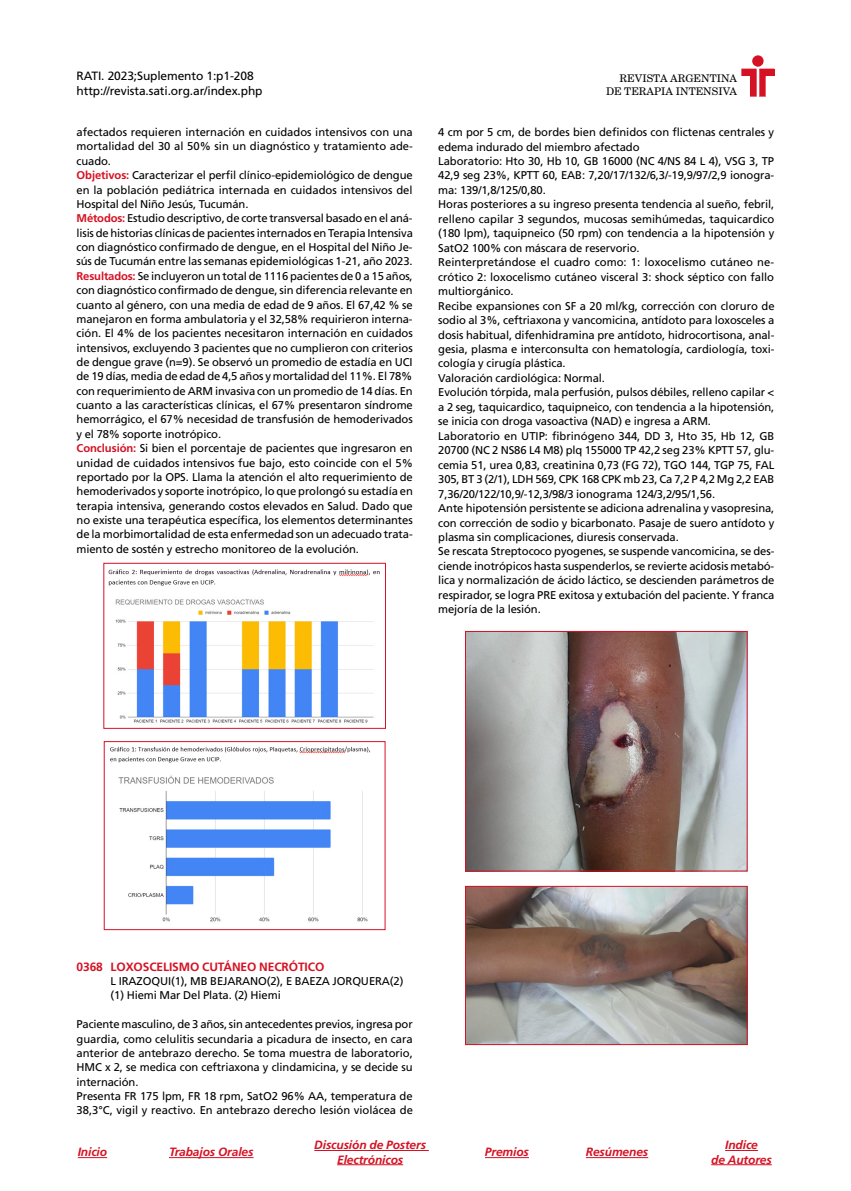
<style>
.page{position:relative;width:851px;height:1191px;background:#fff}
.page>*{position:absolute;margin:0;border:0;box-sizing:border-box;transform-origin:0 0}
.t1{font:italic 700 12px/14.2px "Frutiger LT Std";letter-spacing:-.01em;color:#d51224;text-align:center}
.t2{font:12px/15px "Frutiger LT Std";letter-spacing:-.01em;color:#000}
.t3{font:700 12px "Frutiger LT Std";letter-spacing:-.01em;color:#d51224}
.t4{font:11.25px/14.4px "Frutiger LT Std";letter-spacing:-.01em;color:#000}
.t5{font:10.5px/12.8px "New Century Schlbk LT Std";color:#000;text-align:right}
.s1{font-weight:700;color:#d51224}
</style>
<div class="page">
<img style="left:741px;top:55px;width:33px;height:41px">
<hr style="left:314px;top:1150px;width:115px;height:1px;background:#d51224">
<hr style="left:337px;top:1164px;width:66px;height:1px;background:#d51224">
<hr style="left:169px;top:1157px;width:84px;height:1px;background:#d51224">
<hr style="left:725px;top:1150px;width:32px;height:1px;background:#d51224">
<hr style="left:711px;top:1164px;width:60px;height:1px;background:#d51224">
<svg style="left:78px;top:1157px;width:29px;height:1px"></svg>
<hr style="left:585px;top:1157px;width:63px;height:1px;background:#d51224">
<hr style="left:485px;top:1157px;width:44px;height:1px;background:#d51224">
<img style="left:467px;top:633px;width:278px;height:236px">
<div style="left:465px;top:631px;width:282px;height:240px;border:1px solid #d51224"></div>
<img style="left:467px;top:888px;width:278px;height:155px">
<div style="left:465px;top:886px;width:282px;height:159px;border:1px solid #d51224"></div>
<img style="left:108px;top:569px;width:272px;height:154px">
<div style="left:103px;top:563px;width:283px;height:165px;border:1px solid #d51224"></div>
<img style="left:110px;top:746px;width:260px;height:176px">
<div style="left:104px;top:741px;width:281px;height:189px;border:1px solid #d51224"></div>
<p class="t2" style="left:77px;top:69px;width:187px">RATI. 2023;Suplemento 1:p1-208 http://revista.sati.org.ar/index.php</p>
<p class="t4" style="left:77px;top:125px;width:338px">afectados requieren internación en cuidados intensivos con una mortalidad del 30 al 50% sin un diagnóstico y tratamiento ade&shy;cuado.<br><span class="s1">Objetivos:</span> Caracterizar el perfil clínico-epidemiológico de dengue en la población pediátrica internada en cuidados intensivos del Hospital del Niño Jesús, Tucumán.<br><span class="s1">Métodos:</span> Estudio descriptivo, de corte transversal basado en el aná&shy;lisis de historias clínicas de pacientes internados en Terapia Intensiva con diagnóstico confirmado de dengue, en el Hospital del Niño Je&shy;sús de Tucumán entre las semanas epidemiológicas 1-21, año 2023.<br><span class="s1">Resultados:</span> Se incluyeron un total de 1116 pacientes de 0 a 15 años, con diagnóstico confirmado de dengue, sin diferencia relevante en cuanto al género, con una media de edad de 9 años. El 67,42 % se manejaron en forma ambulatoria y el 32,58% requirieron interna&shy;ción. El 4% de los pacientes necesitaron internación en cuidados intensivos, excluyendo 3 pacientes que no cumplieron con criterios de dengue grave (n=9). Se observó un promedio de estadía en UCI de 19 días, media de edad de 4,5 años y mortalidad del 11%. El 78% con requerimiento de ARM invasiva con un promedio de 14 días. En cuanto a las características clínicas, el 67% presentaron síndrome hemorrágico, el 67% necesidad de transfusión de hemoderivados y el 78% soporte inotrópico.<br><span class="s1">Conclusión:</span> Si bien el porcentaje de pacientes que ingresaron en unidad de cuidados intensivos fue bajo, esto coincide con el 5% reportado por la OPS. Llama la atención el alto requerimiento de hemoderivados y soporte inotrópico, lo que prolongó su estadía en terapia intensiva, generando costos elevados en Salud. Dado que no existe una terapéutica específica, los elementos determinantes de la morbimortalidad de esta enfermedad son un adecuado trata&shy;miento de sostén y estrecho monitoreo de la evolución.</p>
<p class="t5" style="left:606px;top:72px;width:133px">REVISTA ARGENTINA<br>DE TERAPIA INTENSIVA</p>
<p class="t4" style="left:438px;top:125px;width:338px">4 cm por 5 cm, de bordes bien definidos con flictenas centrales y edema indurado del miembro afectado<br>Laboratorio: Hto 30, Hb 10, GB 16000 (NC 4/NS 84 L 4), VSG 3, TP 42,9 seg 23%, KPTT 60, EAB: 7,20/17/132/6,3/-19,9/97/2,9 ionogra&shy;ma: 139/1,8/125/0,80.<br>Horas posteriores a su ingreso presenta tendencia al sueño, febril, relleno capilar 3 segundos, mucosas semihúmedas, taquicardico (180 lpm), taquipneico (50 rpm) con tendencia a la hipotensión y SatO2 100% con máscara de reservorio.<br>Reinterpretándose el cuadro como: 1: loxocelismo cutáneo ne&shy;crótico 2: loxocelismo cutáneo visceral 3: shock séptico con fallo multiorgánico.<br>Recibe expansiones con SF a 20 ml/kg, corrección con cloruro de sodio al 3%, ceftriaxona y vancomicina, antídoto para loxosceles a dosis habitual, difenhidramina pre antídoto, hidrocortisona, anal&shy;gesia, plasma e interconsulta con hematología, cardiología, toxi&shy;cología y cirugía plástica.<br>Valoración cardiológica: Normal.<br>Evolución tórpida, mala perfusión, pulsos débiles, relleno capilar &lt; a 2 seg, taquicardico, taquipneico, con tendencia a la hipotensión, se inicia con droga vasoactiva (NAD) e ingresa a ARM.<br>Laboratorio en UTIP: fibrinógeno 344, DD 3, Hto 35, Hb 12, GB 20700 (NC 2 NS86 L4 M8) plq 155000 TP 42,2 seg 23% KPTT 57, glu&shy;cemia 51, urea 0,83, creatinina 0,73 (FG 72), TGO 144, TGP 75, FAL 305, BT 3 (2/1), LDH 569, CPK 168 CPK mb 23, Ca 7,2 P 4,2 Mg 2,2 EAB 7,36/20/122/10,9/-12,3/98/3 ionograma 124/3,2/95/1,56.<br>Ante hipotensión persistente se adiciona adrenalina y vasopresina, con corrección de sodio y bicarbonato. Pasaje de suero antídoto y plasma sin complicaciones, diuresis conservada.<br>Se rescata Streptococo pyogenes, se suspende vancomicina, se des&shy;ciende inotrópicos hasta suspenderlos, se revierte acidosis metabó&shy;lica y normalización de ácido láctico, se descienden parámetros de respirador, se logra PRE exitosa y extubación del paciente. Y franca mejoría de la lesión.</p>
<p class="t3" style="left:77px;top:959px;width:249px">0368 LOXOSCELISMO CUTÁNEO NECRÓTICO</p>
<p class="t4" style="left:111px;top:974px;width:294px">L IRAZOQUI(1), MB BEJARANO(2), E BAEZA JORQUERA(2) (1) Hiemi Mar Del Plata. (2) Hiemi</p>
<p class="t4" style="left:77px;top:1017px;width:338px">Paciente masculino, de 3 años, sin antecedentes previos, ingresa por guardia, como celulitis secundaria a picadura de insecto, en cara anterior de antebrazo derecho. Se toma muestra de laboratorio, HMC x 2, se medica con ceftriaxona y clindamicina, y se decide su internación.<br>Presenta FR 175 lpm, FR 18 rpm, SatO2 96% AA, temperatura de 38,3°C, vigil y reactivo. En antebrazo derecho lesión violácea de</p>
<p class="t1" style="left:169px;top:1145px;width:86px">Trabajos Orales</p>
<p class="t1" style="left:711px;top:1138px;width:62px">Indice<br>de Autores</p>
<p class="t1" style="left:314px;top:1138px;width:113px">Discusión de Posters<br>Electrónicos</p>
<p class="t1" style="left:78px;top:1145px;width:31px">Inicio</p>
<p class="t1" style="left:485px;top:1145px;width:45px">Premios</p>
<p class="t1" style="left:585px;top:1145px;width:64px">Resúmenes</p>
</div>
